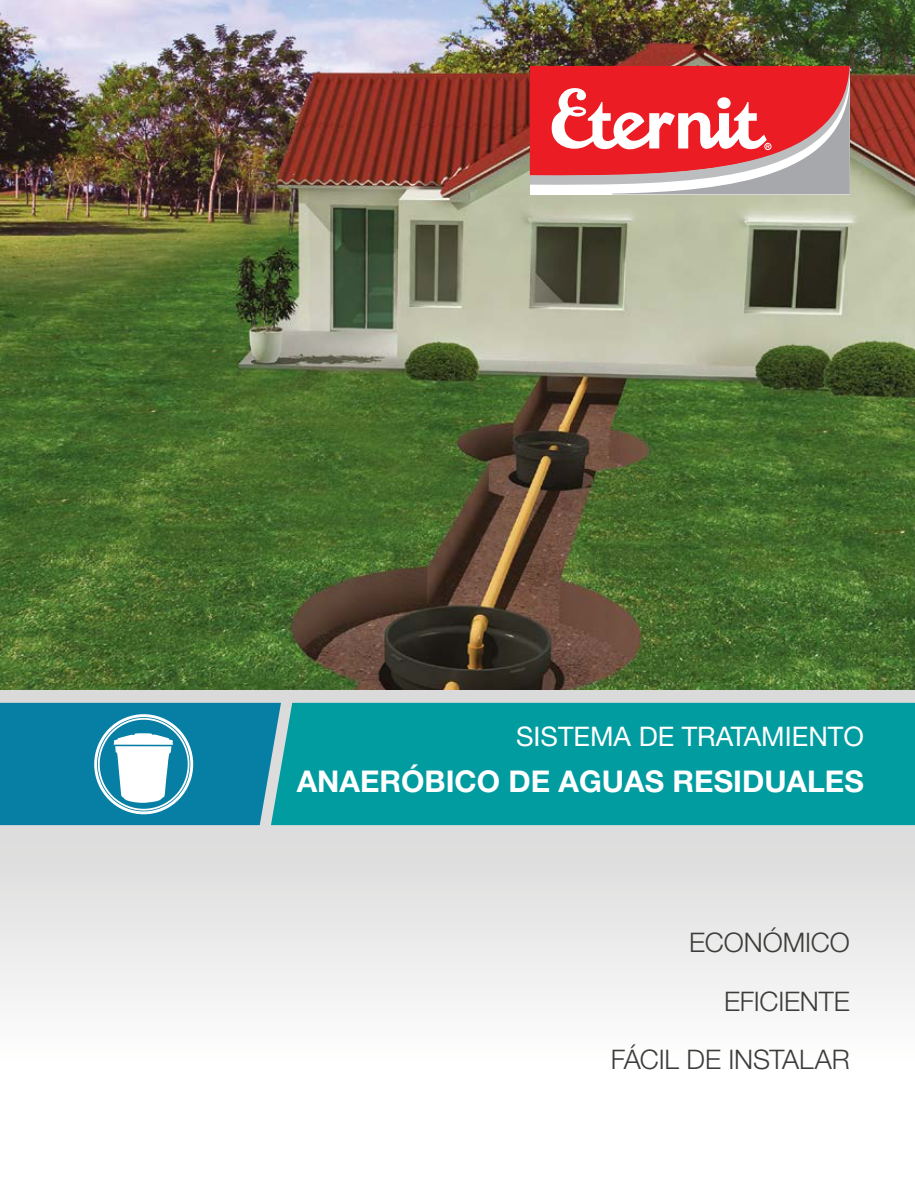
<style>
.page{position:relative;width:915px;height:1191px;background:#fff}
.page>*{position:absolute;margin:0;border:0;box-sizing:border-box;transform-origin:0 0}
.t1{font:700 30px "Helvetica Neue";color:#fff}
.t2{font:300 27px/58.2px "Helvetica Neue LT Std";letter-spacing:-.005em;color:#3c3c3b;text-align:right}
.t3{font:27px "Helvetica Neue";color:#fff}
</style>
<div class="page">
<img style="left:0;top:0;width:914px;height:691px">
<svg style="left:0;top:691px;width:914px;height:308px"></svg>
<div style="left:281px;top:703px;width:633px;height:122px;background:#009ca0"></div>
<svg style="left:0;top:703px;width:281px;height:122px;background:#2e93b2"></svg>
<svg style="left:529px;top:66px;width:320px;height:128px"></svg>
<p class="t3" style="left:516px;top:720px;width:349px">SISTEMA DE TRATAMIENTO</p>
<p class="t1" style="left:296px;top:762px;width:568px">ANAERÓBICO DE AGUAS RESIDUALES</p>
<p class="t2" style="left:610px;top:913px;width:240px">ECONÓMICO<br>EFICIENTE<br>FÁCIL DE INSTALAR</p>
</div>
